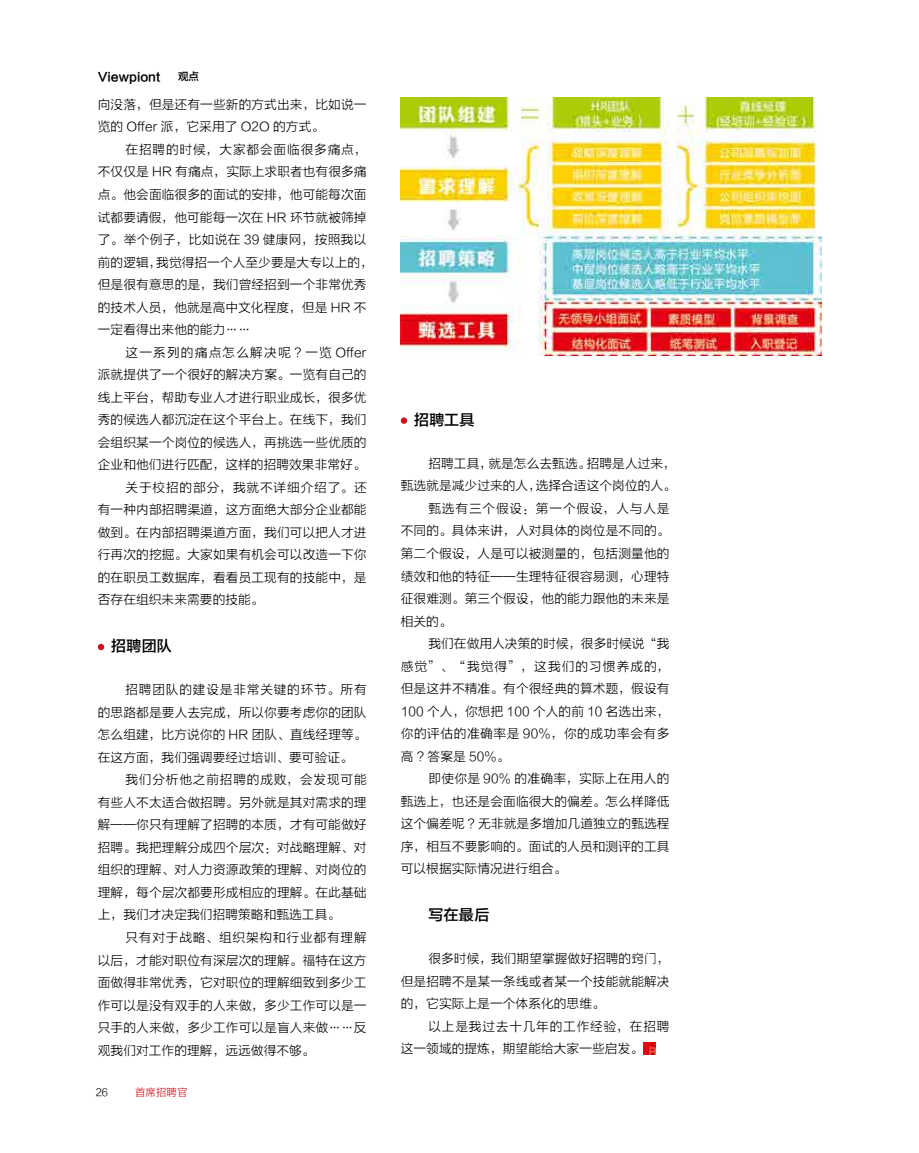
<style>
.page{position:relative;width:919px;height:1153px;background:#fff}
.page>*{position:absolute;margin:0;border:0;box-sizing:border-box;transform-origin:0 0}
.t1{font:15px "FZLTZHK GBK1 0";letter-spacing:.015em;color:#000}
.t2{font:12.75px/22.5px "FZLTXHK";letter-spacing:.005em;color:#000;text-align:justify}
.t3{font:12.75px/22.5px "FZLTXHK";letter-spacing:.03em;color:#000}
.t4{font:12.75px "FZLTXHK";letter-spacing:.06em;color:#000}
.t5{font:12.75px "FZLTXHK";letter-spacing:.04em;color:#000}
.t6{font:12.75px "FZLTXHK";letter-spacing:.085em;color:#000}
.t7{font:12.75px "FZLTXHK";letter-spacing:.075em;color:#000}
.t8{font:12px "FZLTZHK GBK1 0";color:#000}
.t9{font:10.5px "FZLTXHK";color:#d0121b}
.t10{font:10.5px "FZLTZHK GBK1 0";color:#000}
.t11{font:10.5px "FZLTXHK";color:#000}
</style>
<div class="page">
<div style="left:98px;top:643px;width:6px;height:7px;background:#d0121b;border-radius:50%"></div>
<div style="left:401px;top:417px;width:6px;height:7px;background:#d0121b;border-radius:50%"></div>
<svg style="left:643px;top:1042px;width:12px;height:12px"></svg>
<img style="left:401px;top:98px;width:420px;height:258px">
<p class="t10" style="left:178px;top:70px;width:22px">观点</p>
<p class="t8" style="left:98px;top:70px;width:64px">Viewpiont</p>
<p class="t2" style="left:98px;top:93px;width:270px">向没落，但是还有一些新的方式出来，比如说一览的 Offer 派，它采用了 O2O 的方式。</p>
<p class="t2" style="left:98px;top:138px;width:277px;text-align:left;text-indent:28px">在招聘的时候，大家都会面临很多痛点，不仅仅是 HR 有痛点，实际上求职者也有很多痛点。他会面临很多的面试的安排，他可能每次面试都要请假，他可能每一次在 HR 环节就被筛掉了。举个例子，比如说在 39 健康网，按照我以前的逻辑，我觉得招一个人至少要是大专以上的，但是很有意思的是，我们曾经招到一个非常优秀的技术人员，他就是高中文化程度，但是 HR 不一定看得出来他的能力……</p>
<p class="t6" style="left:125px;top:345px;width:243px">这一系列的痛点怎么解决呢 ? 一览 Offer</p>
<p class="t2" style="left:98px;top:363px;width:270px">派就提供了一个很好的解决方案。一览有自己的</p>
<p class="t2" style="left:98px;top:386px;width:270px">线上平台，帮助专业人才进行职业成长，很多优</p>
<p class="t2" style="left:98px;top:408px;width:270px">秀的候选人都沉淀在这个平台上。在线下，我们</p>
<p class="t2" style="left:98px;top:431px;width:270px">会组织某一个岗位的候选人，再挑选一些优质的</p>
<p class="t2" style="left:98px;top:453px;width:269px">企业和他们进行匹配，这样的招聘效果非常好。</p>
<p class="t4" style="left:125px;top:480px;width:243px">关于校招的部分，我就不详细介绍了。还</p>
<p class="t2" style="left:98px;top:499px;width:270px">有一种内部招聘渠道，这方面绝大部分企业都能</p>
<p class="t2" style="left:98px;top:521px;width:270px">做到。在内部招聘渠道方面，我们可以把人才进</p>
<p class="t2" style="left:98px;top:544px;width:270px">行再次的挖掘。大家如果有机会可以改造一下你</p>
<p class="t2" style="left:98px;top:566px;width:270px">的在职员工数据库，看看员工现有的技能中，是</p>
<p class="t2" style="left:98px;top:589px;width:167px">否存在组织未来需要的技能。</p>
<p class="t1" style="left:111px;top:637px;width:77px">招聘团队　</p>
<p class="t2" style="left:98px;top:678px;width:270px;text-indent:28px">招聘团队的建设是非常关键的环节。所有的思路都是要人去完成，所以你要考虑你的团队怎么组建，比方说你的 HR 团队、直线经理等。在这方面，我们强调要经过培训、要可验证。</p>
<p class="t2" style="left:98px;top:768px;width:270px;text-indent:28px">我们分析他之前招聘的成败，会发现可能有些人不太适合做招聘。另外就是其对需求的理解——你只有理解了招聘的本质，才有可能做好招聘。我把理解分成四个层次：对战略理解、对组织的理解、对人力资源政策的理解、对岗位的理解，每个层次都要形成相应的理解。在此基础上，我们才决定我们招聘策略和甄选工具。</p>
<p class="t2" style="left:98px;top:926px;width:270px;text-indent:28px">只有对于战略、组织架构和行业都有理解以后，才能对职位有深层次的理解。福特在这方面做得非常优秀，它对职位的理解细致到多少工作可以是没有双手的人来做，多少工作可以是一只手的人来做，多少工作可以是盲人来做……反观我们对工作的理解，远远做得不够。</p>
<p class="t11" style="left:96px;top:1086px;width:14px">26</p>
<p class="t9" style="left:135px;top:1086px;width:54px">首席招聘官</p>
<p class="t1" style="left:414px;top:411px;width:77px">招聘工具　</p>
<p class="t2" style="left:428px;top:452px;width:249px">招聘工具，就是怎么去甄选。招聘是人过来，</p>
<p class="t2" style="left:401px;top:475px;width:277px">甄选就是减少过来的人，选择合适这个岗位的人。</p>
<p class="t4" style="left:428px;top:501px;width:243px">甄选有三个假设：第一个假设，人与人是</p>
<p class="t2" style="left:401px;top:520px;width:270px">不同的。具体来讲，人对具体的岗位是不同的。</p>
<p class="t2" style="left:401px;top:542px;width:270px">第二个假设，人是可以被测量的，包括测量他的</p>
<p class="t2" style="left:401px;top:565px;width:270px">绩效和他的特征——生理特征很容易测，心理特</p>
<p class="t2" style="left:401px;top:587px;width:270px">征很难测。第三个假设，他的能力跟他的未来是</p>
<p class="t2" style="left:401px;top:610px;width:52px">相关的。</p>
<p class="t2" style="left:428px;top:632px;width:243px">我们在做用人决策的时候，很多时候说“我</p>
<p class="t7" style="left:401px;top:659px;width:270px">感觉”、“我觉得”，这我们的习惯养成的，</p>
<p class="t2" style="left:401px;top:677px;width:270px">但是这并不精准。有个很经典的算术题，假设有</p>
<p class="t2" style="left:401px;top:700px;width:270px">100 个人，你想把 100 个人的前 10 名选出来，</p>
<p class="t5" style="left:401px;top:726px;width:270px">你的评估的准确率是 90%，你的成功率会有多</p>
<p class="t2" style="left:401px;top:745px;width:110px">高 ? 答案是 50%。</p>
<p class="t2" style="left:428px;top:767px;width:243px">即使你是 90% 的准确率，实际上在用人的</p>
<p class="t2" style="left:401px;top:790px;width:270px">甄选上，也还是会面临很大的偏差。怎么样降低</p>
<p class="t2" style="left:401px;top:812px;width:270px">这个偏差呢 ? 无非就是多增加几道独立的甄选程</p>
<p class="t2" style="left:401px;top:835px;width:270px">序，相互不要影响的。面试的人员和测评的工具</p>
<p class="t2" style="left:401px;top:857px;width:167px">可以根据实际情况进行组合。</p>
<p class="t1" style="left:428px;top:906px;width:62px">写在最后</p>
<p class="t2" style="left:401px;top:947px;width:270px;text-indent:28px">很多时候，我们期望掌握做好招聘的窍门，但是招聘不是某一条线或者某一个技能就能解决的，它实际上是一个体系化的思维。</p>
<p class="t3" style="left:401px;top:1015px;width:270px;text-indent:28px">以上是我过去十几年的工作经验，在招聘这一领域的提炼，期望能给大家一些启发。</p>
</div>
